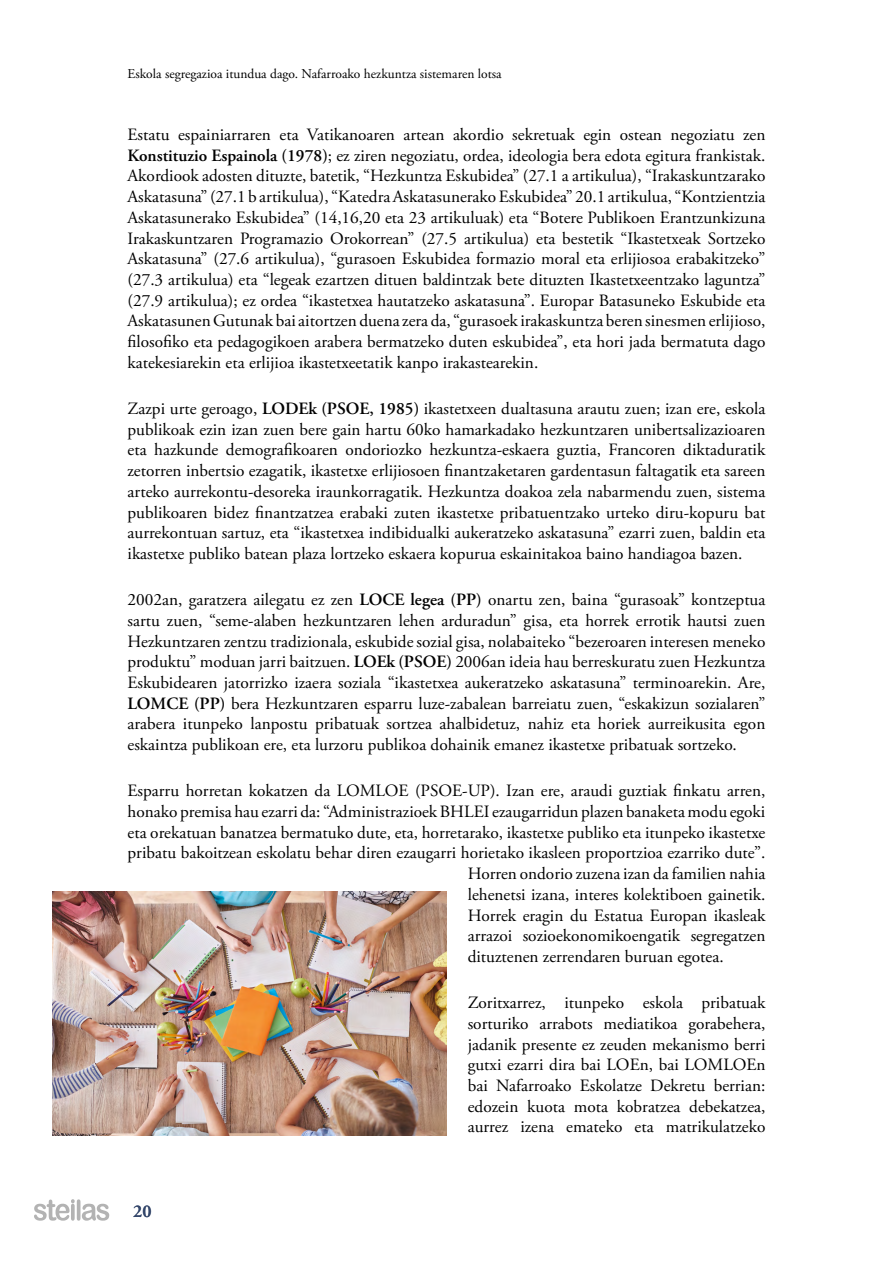
<style>
.page{position:relative;width:893px;height:1263px;background:#fff}
.page>*{position:absolute;margin:0;border:0;box-sizing:border-box;transform-origin:0 0}
.t1{font:600 18px "Adobe Garamond Pro";color:#34476b}
.t2{font:17.25px/20.7px "Adobe Garamond Pro";color:#000;text-align:justify}
.t3{font:13.5px "Adobe Garamond Pro";color:#000}
.s1{font-weight:600}
</style>
<div class="page">
<svg style="left:34px;top:1199px;width:75px;height:22px"></svg>
<img style="left:52px;top:892px;width:394px;height:243px">
<p class="t3" style="left:128px;top:65px;width:376px">Eskola segregazioa itundua dago. Nafarroako hezkuntza sistemaren lotsa</p>
<p class="t2" style="left:128px;top:125px;width:639px">Estatu espainiarraren eta Vatikanoaren artean akordio sekretuak egin ostean negoziatu zen <span class="s1">Konstituzio Espainola (1978)</span>; ez ziren negoziatu, ordea, ideologia bera edota egitura frankistak.<br>Akordiook adosten dituzte, batetik, “Hezkuntza Eskubidea” (27.1 a artikulua), “Irakaskuntzarako Askatasuna” (27.1 b artikulua), “Katedra Askatasunerako Eskubidea” 20.1 artikulua, “Kontzientzia Askatasunerako Eskubidea” (14,16,20 eta 23 artikuluak) eta “Botere Publikoen Erantzunkizuna Irakaskuntzaren Programazio Orokorrean” (27.5 artikulua) eta bestetik “Ikastetxeak Sortzeko Askatasuna” (27.6 artikulua), “gurasoen Eskubidea formazio moral eta erlijiosoa erabakitzeko” (27.3 artikulua) eta “legeak ezartzen dituen baldintzak bete dituzten Ikastetxeentzako laguntza” (27.9 artikulua); ez ordea “ikastetxea hautatzeko askatasuna”. Europar Batasuneko Eskubide eta Askatasunen Gutunak bai aitortzen duena zera da, “gurasoek irakaskuntza beren sinesmen erlijioso, filosofiko eta pedagogikoen arabera bermatzeko duten eskubidea”, eta hori jada bermatuta dago katekesiarekin eta erlijioa ikastetxeetatik kanpo irakastearekin.</p>
<p class="t2" style="left:128px;top:399px;width:639px">Zazpi urte geroago, <span class="s1">LODEk (PSOE, 1985)</span> ikastetxeen dualtasuna arautu zuen; izan ere, eskola publikoak ezin izan zuen bere gain hartu 60ko hamarkadako hezkuntzaren unibertsalizazioaren eta hazkunde demografikoaren ondoriozko hezkuntza-eskaera guztia, Francoren diktaduratik zetorren inbertsio ezagatik, ikastetxe erlijiosoen finantzaketaren gardentasun faltagatik eta sareen arteko aurrekontu-desoreka iraunkorragatik. Hezkuntza doakoa zela nabarmendu zuen, sistema publikoaren bidez finantzatzea erabaki zuten ikastetxe pribatuentzako urteko diru-kopuru bat aurrekontuan sartuz, eta “ikastetxea indibidualki aukeratzeko askatasuna” ezarri zuen, baldin eta ikastetxe publiko batean plaza lortzeko eskaera kopurua eskainitakoa baino handiagoa bazen.</p>
<p class="t2" style="left:128px;top:590px;width:639px">2002an, garatzera ailegatu ez zen <span class="s1">LOCE legea (PP)</span> onartu zen, baina “gurasoak” kontzeptua sartu zuen, “seme-alaben hezkuntzaren lehen arduradun” gisa, eta horrek errotik hautsi zuen Hezkuntzaren zentzu tradizionala, eskubide sozial gisa, nolabaiteko “bezeroaren interesen meneko produktu” moduan jarri baitzuen. <span class="s1">LOEk (PSOE)</span> 2006an ideia hau berreskuratu zuen Hezkuntza Eskubidearen jatorrizko izaera soziala “ikastetxea aukeratzeko askatasuna” terminoarekin. Are, <span class="s1">LOMCE (PP)</span> bera Hezkuntzaren esparru luze-zabalean barreiatu zuen, “eskakizun sozialaren” arabera itunpeko lanpostu pribatuak sortzea ahalbidetuz, nahiz eta horiek aurreikusita egon eskaintza publikoan ere, eta lurzoru publikoa dohainik emanez ikastetxe pribatuak sortzeko.</p>
<p class="t2" style="left:128px;top:781px;width:639px">Esparru horretan kokatzen da LOMLOE (PSOE-UP). Izan ere, araudi guztiak finkatu arren,</p>
<p class="t2" style="left:128px;top:802px;width:639px">honako premisa hau ezarri da: “Administrazioek BHLEI ezaugarridun plazen banaketa modu egoki</p>
<p class="t2" style="left:128px;top:822px;width:639px">eta orekatuan banatzea bermatuko dute, eta, horretarako, ikastetxe publiko eta itunpeko ikastetxe</p>
<p class="t2" style="left:128px;top:843px;width:639px">pribatu bakoitzean eskolatu behar diren ezaugarri horietako ikasleen proportzioa ezarriko dute”.</p>
<p class="t2" style="left:468px;top:864px;width:299px">Horren ondorio zuzena izan da familien nahia</p>
<p class="t2" style="left:468px;top:884px;width:299px">lehenetsi izana, interes kolektiboen gainetik.</p>
<p class="t2" style="left:468px;top:905px;width:299px">Horrek eragin du Estatua Europan ikasleak</p>
<p class="t2" style="left:468px;top:926px;width:299px">arrazoi sozioekonomikoengatik segregatzen</p>
<p class="t2" style="left:468px;top:947px;width:257px">dituztenen zerrendaren buruan egotea.</p>
<p class="t2" style="left:468px;top:993px;width:299px">Zoritxarrez, itunpeko eskola pribatuak sorturiko arrabots mediatikoa gorabehera, jadanik presente ez zeuden mekanismo berri gutxi ezarri dira bai LOEn, bai LOMLOEn bai Nafarroako Eskolatze Dekretu berrian: edozein kuota mota kobratzea debekatzea, aurrez izena emateko eta matrikulatzeko</p>
<p class="t1" style="left:133px;top:1200px;width:20px">20</p>
</div>
